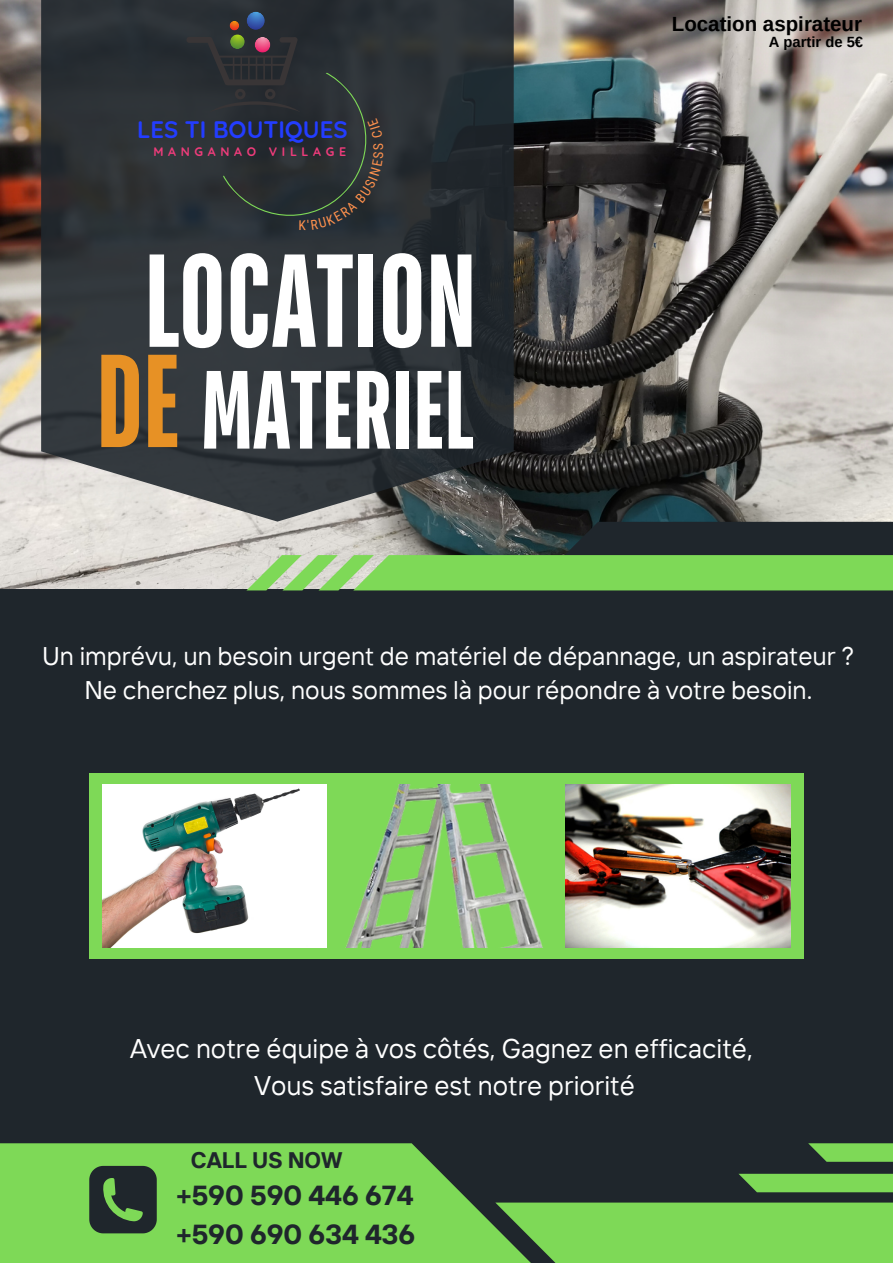
<style>
.page{position:relative;width:893px;height:1264px;background:#fff}
.page>*{position:absolute;margin:0;border:0;box-sizing:border-box;transform-origin:0 0}
.t1{font:700 131.85px "TT Bluescreens";color:#fff}
.t2{font:700 131.85px "TT Bluescreens";color:#e79125}
.t3{font:700 110.85px "TT Bluescreens";color:#fff}
.t4{font:700 27.45px "TT Interphases";color:#1f262c}
.t5{font:27px "TT Interphases";color:#fff}
.t6{font:25.5px "TT Interphases";color:#fff}
.t7{font:700 23.85px "Quicksand";color:#233dff}
.t8{font:700 22.5px "TT Interphases";color:#1f262c}
.t9{font:700 20.55px "Arimo";color:#000}
.t10{font:700 14.85px "Arimo";color:#000}
.t11{font:13.5px "Roboto Condensed";color:#ff914d}
.t12{font:700 12.3px "Quicksand";letter-spacing:.38em;color:#ef3c7b}
</style>
<div class="page">
<div style="left:0;top:0;width:892px;height:1262px;background:#1f262c"></div>
<img style="left:0;top:0;width:892px;height:588px">
<div style="left:89px;top:773px;width:714px;height:185px;background:#7ed957"></div>
<img style="left:102px;top:784px;width:224px;height:163px">
<img style="left:346px;top:784px;width:197px;height:163px">
<img style="left:565px;top:784px;width:225px;height:163px">
<svg style="left:41px;top:0;width:472px;height:521px;fill:#2f3539"></svg>
<svg style="left:0;top:1143px;width:495px;height:119px;fill:#7ed957"></svg>
<div style="left:495px;top:1202px;width:397px;height:60px;background:#7ed957"></div>
<svg style="left:738px;top:1173px;width:154px;height:19px"></svg>
<svg style="left:808px;top:1143px;width:84px;height:18px"></svg>
<svg style="left:89px;top:1165px;width:68px;height:68px"></svg>
<svg style="left:246px;top:522px;width:646px;height:69px"></svg>
<svg style="left:246px;top:12px;width:19px;height:18px"></svg>
<svg style="left:230px;top:34px;width:15px;height:15px"></svg>
<svg style="left:229px;top:21px;width:10px;height:9px"></svg>
<svg style="left:185px;top:37px;width:213px;height:210px"></svg>
<p class="t7" style="left:137px;top:114px;width:212px">LES TI BOUTIQUES</p>
<p class="t12" style="left:153px;top:144px;width:194px">MANGANAO VILLAGE</p>
<p class="t11" style="left:298px;top:217px;width:9px">K</p>
<p class="t1" style="left:144px;top:239px;width:334px">LOCATION</p>
<p class="t2" style="left:96px;top:339px;width:85px">DE</p>
<p class="t3" style="left:201px;top:357px;width:274px">MATERIEL</p>
<p class="t9" style="left:671px;top:12px;width:192px">Location aspirateur</p>
<p class="t10" style="left:768px;top:34px;width:96px">A partir de 5€</p>
<p class="t6" style="left:42px;top:639px;width:813px">Un imprévu, un besoin urgent de matériel de dépannage, un aspirateur ?</p>
<p class="t6" style="left:84px;top:674px;width:729px">Ne cherchez plus, nous sommes là pour répondre à votre besoin.</p>
<p class="t5" style="left:130px;top:1031px;width:624px">Avec notre équipe à vos côtés, Gagnez en efficacité,</p>
<p class="t5" style="left:254px;top:1068px;width:382px">Vous satisfaire est notre priorité</p>
<p class="t8" style="left:191px;top:1144px;width:153px">CALL US NOW</p>
<p class="t4" style="left:176px;top:1177px;width:238px">+590 590 446 674</p>
<p class="t4" style="left:176px;top:1216px;width:240px">+590 690 634 436</p>
</div>
